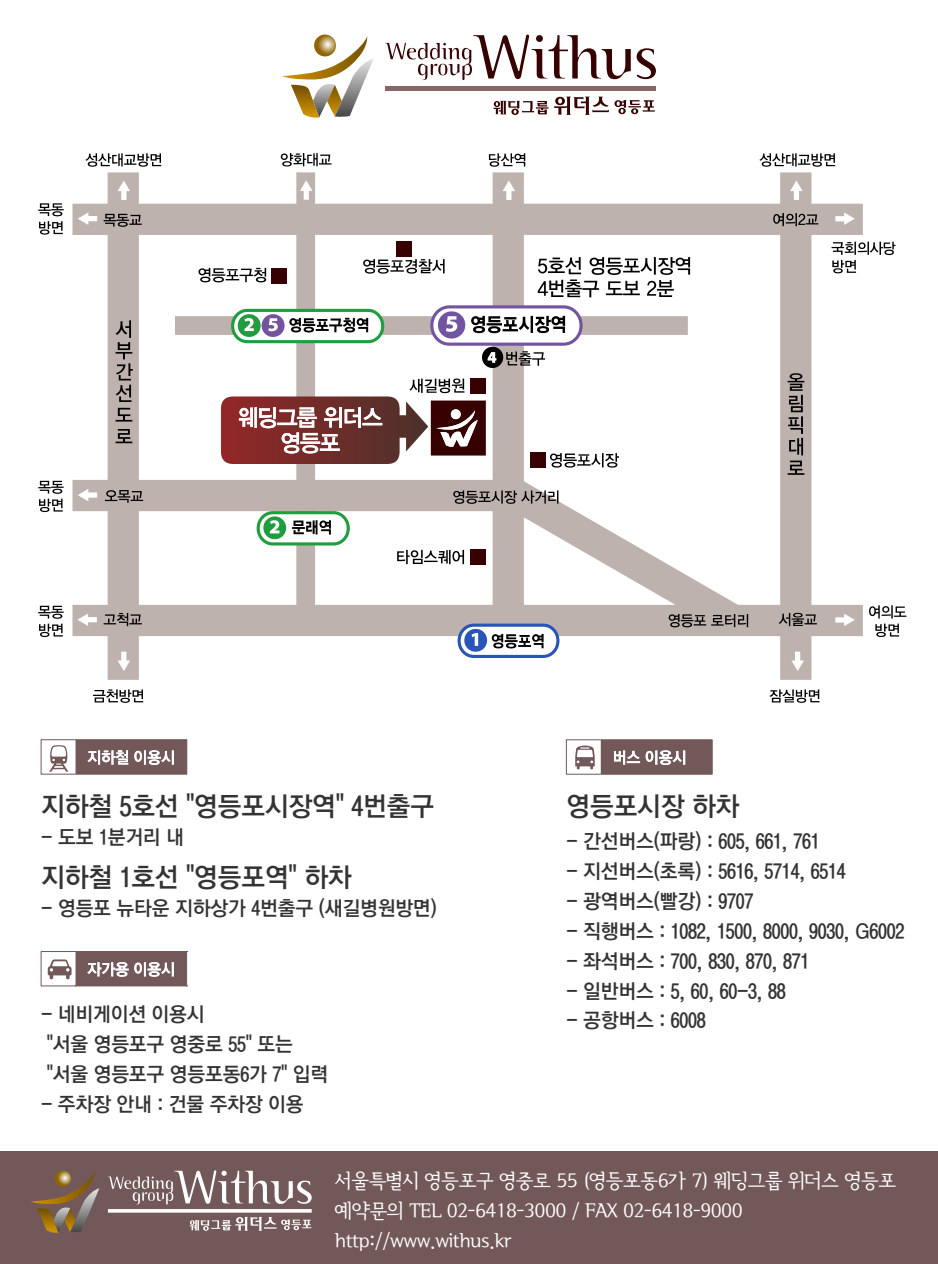
<style>
.page{position:relative;width:938px;height:1264px;background:#fff}
.page>*{position:absolute;margin:0;border:0;box-sizing:border-box;transform-origin:0 0}
.t1{font:26.5px "YDVYGO540";letter-spacing:-.01em;color:#333}
.t2{font:20px/29.9px "Seoul Hangang M";letter-spacing:-.03em;color:#fff}
.t3{font:19.88px/29.9px "YDVYGO540";letter-spacing:-.015em;color:#333}
</style>
<div class="page">
<svg style="left:40px;top:739px;width:147px;height:36px"></svg>
<svg style="left:565px;top:739px;width:147px;height:36px"></svg>
<svg style="left:40px;top:951px;width:148px;height:35px"></svg>
<div style="left:0;top:1151px;width:938px;height:113px;background:#725859"></div>
<svg style="left:108px;top:1170px;width:204px;height:61px"></svg>
<svg style="left:31px;top:1170px;width:68px;height:63px"></svg>
<svg style="left:72px;top:172px;width:790px;height:508px"></svg>
<svg style="left:456px;top:622px;width:105px;height:37px"></svg>
<svg style="left:255px;top:509px;width:96px;height:38px"></svg>
<svg style="left:229px;top:307px;width:157px;height:38px"></svg>
<div style="left:470px;top:550px;width:15px;height:15px;background:#360100"></div>
<svg style="left:397px;top:550px;width:67px;height:14px"></svg>
<div style="left:530px;top:453px;width:15px;height:15px;background:#360100"></div>
<svg style="left:550px;top:453px;width:69px;height:15px"></svg>
<svg style="left:429px;top:304px;width:155px;height:64px"></svg>
<div style="left:396px;top:241px;width:15px;height:15px;background:#360100"></div>
<svg style="left:363px;top:259px;width:81px;height:15px"></svg>
<div style="left:271px;top:268px;width:15px;height:15px;background:#360100"></div>
<svg style="left:198px;top:268px;width:68px;height:14px"></svg>
<svg style="left:221px;top:378px;width:265px;height:86px"></svg>
<svg style="left:787px;top:373px;width:17px;height:102px"></svg>
<svg style="left:453px;top:490px;width:105px;height:14px"></svg>
<svg style="left:668px;top:614px;width:80px;height:13px"></svg>
<svg style="left:115px;top:320px;width:18px;height:123px"></svg>
<svg style="left:778px;top:613px;width:39px;height:13px"></svg>
<svg style="left:104px;top:613px;width:38px;height:13px"></svg>
<svg style="left:105px;top:490px;width:38px;height:13px"></svg>
<svg style="left:104px;top:214px;width:38px;height:13px"></svg>
<svg style="left:537px;top:257px;width:153px;height:40px"></svg>
<svg style="left:773px;top:213px;width:45px;height:13px"></svg>
<svg style="left:78px;top:212px;width:19px;height:13px"></svg>
<svg style="left:38px;top:203px;width:26px;height:32px"></svg>
<svg style="left:117px;top:180px;width:13px;height:20px"></svg>
<svg style="left:85px;top:153px;width:76px;height:14px"></svg>
<svg style="left:300px;top:180px;width:12px;height:20px"></svg>
<svg style="left:281px;top:153px;width:50px;height:13px"></svg>
<svg style="left:502px;top:180px;width:13px;height:20px"></svg>
<svg style="left:489px;top:153px;width:36px;height:14px"></svg>
<svg style="left:790px;top:180px;width:12px;height:20px"></svg>
<svg style="left:759px;top:153px;width:76px;height:14px"></svg>
<svg style="left:835px;top:212px;width:19px;height:13px"></svg>
<svg style="left:831px;top:242px;width:64px;height:31px"></svg>
<svg style="left:835px;top:614px;width:19px;height:12px"></svg>
<svg style="left:869px;top:605px;width:37px;height:32px"></svg>
<svg style="left:791px;top:652px;width:13px;height:19px"></svg>
<svg style="left:769px;top:689px;width:50px;height:14px"></svg>
<svg style="left:78px;top:489px;width:19px;height:12px"></svg>
<svg style="left:38px;top:481px;width:26px;height:31px"></svg>
<svg style="left:77px;top:613px;width:20px;height:13px"></svg>
<svg style="left:38px;top:606px;width:26px;height:31px"></svg>
<svg style="left:118px;top:652px;width:12px;height:19px"></svg>
<svg style="left:93px;top:689px;width:50px;height:14px"></svg>
<svg style="left:282px;top:35px;width:91px;height:83px"></svg>
<svg style="left:385px;top:35px;width:271px;height:80px"></svg>
<div style="left:385px;top:86px;width:271px;height:5px;background:#866666"></div>
<h1 class="t1" style="left:41px;top:788px;width:394px">지하철 5호선 "영등포시장역" 4번출구</h1>
<p class="t3" style="left:41px;top:821px;width:144px">- 도보 1분거리 내</p>
<h1 class="t1" style="left:41px;top:860px;width:312px">지하철 1호선 "영등포역" 하차</h1>
<p class="t3" style="left:41px;top:893px;width:397px">- 영등포 뉴타운 지하상가 4번출구 (새길병원방면)</p>
<p class="t3" style="left:41px;top:999px;width:289px">- 네비게이션 이용시<br>"서울 영등포구 영중로 55" 또는 "서울 영등포구 영등포동6가 7" 입력</p>
<p class="t3" style="left:41px;top:1088px;width:264px">- 주차장 안내 : 건물 주차장 이용</p>
<h1 class="t1" style="left:566px;top:788px;width:174px">영등포시장 하차</h1>
<p class="t3" style="left:566px;top:825px;width:255px">- 간선버스(파랑) : 605, 661, 761</p>
<p class="t3" style="left:566px;top:855px;width:281px">- 지선버스(초록) : 5616, 5714, 6514</p>
<p class="t3" style="left:566px;top:885px;width:188px">- 광역버스(빨강) : 9707</p>
<p class="t3" style="left:566px;top:915px;width:339px">- 직행버스 : 1082, 1500, 8000, 9030, G6002</p>
<p class="t3" style="left:566px;top:945px;width:244px">- 좌석버스 : 700, 830, 870, 871</p>
<p class="t3" style="left:566px;top:975px;width:221px">- 일반버스 : 5, 60, 60-3, 88</p>
<p class="t3" style="left:566px;top:1005px;width:141px">- 공항버스 : 6008</p>
<p class="t2" style="left:335px;top:1166px;width:563px">서울특별시 영등포구 영중로 55 (영등포동6가 7) 웨딩그룹 위더스 영등포 예약문의 TEL 02-6418-3000 / FAX 02-6418-9000 http://www.withus.kr</p>
</div>
